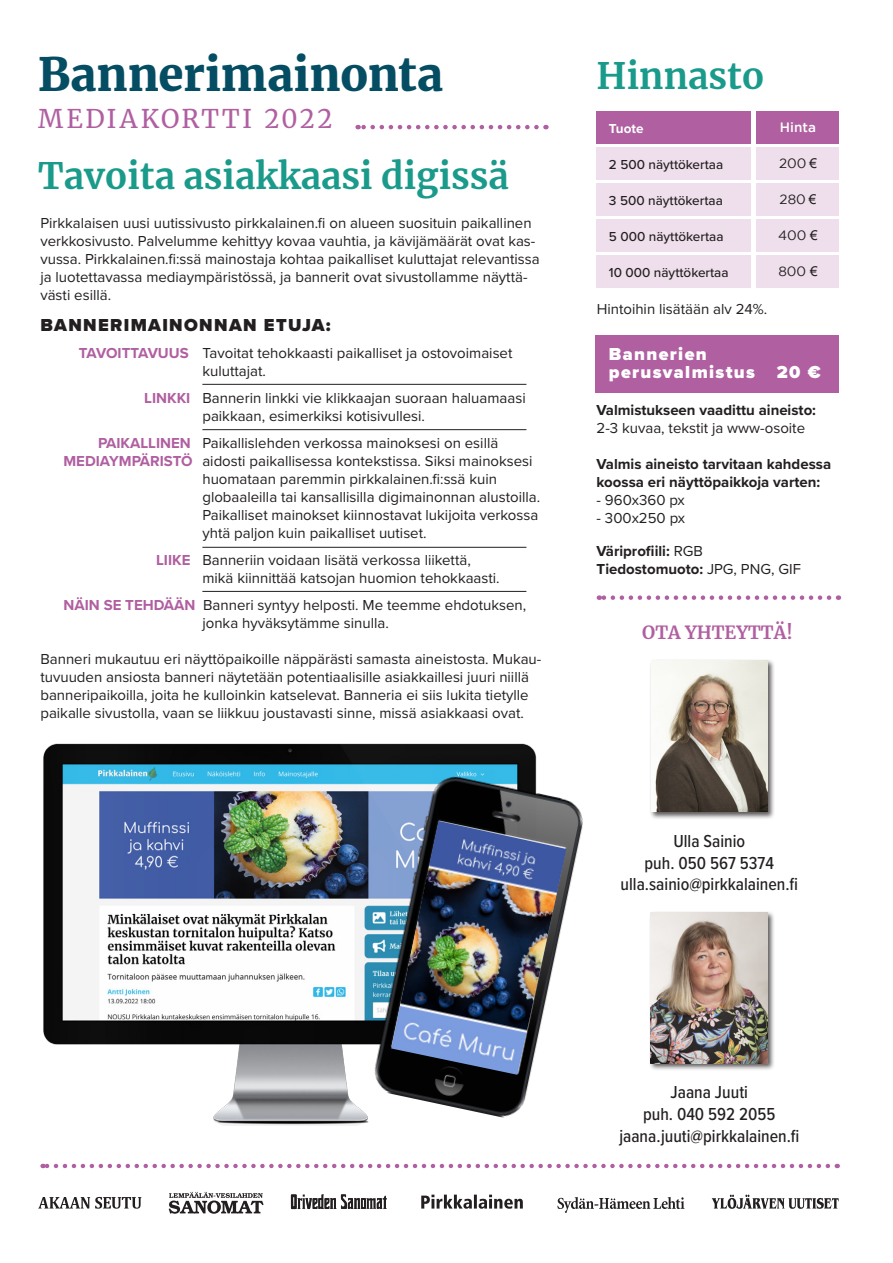
<style>
.page{position:relative;width:893px;height:1263px;background:#fff}
.page>*{position:absolute;margin:0;border:0;box-sizing:border-box;transform-origin:0 0}
.t1{font:900 45.45px "Merriweather";letter-spacing:-.005em;color:#054d63}
.t2{font:700 36px "Merriweather";color:#1a9a8b}
.t3{font:25.5px "Merriweather";letter-spacing:.09em;color:#b05fa1}
.t4{font:500 18px/21.6px "Proxima Nova Cond";color:#231f20;text-align:center}
.t5{font:900 18px/18px "Proxima Nova";letter-spacing:.075em;color:#fff}
.t6{font:900 18px "Proxima Nova";letter-spacing:.075em;color:#231f20}
.t7{font:700 18px "Merriweather";color:#b05fa1}
.t8{font:15px/18px "Proxima Nova";color:#231f20}
.t9{font:700 15px/18px "Proxima Nova";color:#231f20}
.t10{font:500 13.5px "Proxima Nova";color:#231f20}
.t11{font:13.5px "Gotham";color:#231f20}
.t12{font:700 13.5px "Proxima Nova";color:#fff}
.t13{font:500 13.5px "Gotham";color:#fff}
.s1{font-weight:700;color:#b05fa1}
.s2{font-family:"Arial"}
.s3{font-weight:400}
</style>
<div class="page">
<svg style="left:358px;top:125px;width:178px;height:4px"></svg>
<svg style="left:43px;top:1164px;width:785px;height:4px"></svg>
<img style="left:43px;top:743px;width:494px;height:382px">
<img style="left:365px;top:771px;width:218px;height:351px">
<img style="left:391px;top:821px;width:175px;height:254px">
<hr style="left:202px;top:384px;width:324px;height:1px;background:#231f20">
<hr style="left:202px;top:429px;width:324px;height:1px;background:#231f20">
<hr style="left:202px;top:547px;width:324px;height:1px;background:#231f20">
<hr style="left:202px;top:591px;width:324px;height:1px;background:#231f20">
<div style="left:757px;top:111px;width:82px;height:32px;background:#b05fa1"></div>
<div style="left:597px;top:111px;width:154px;height:32px;background:#b05fa1"></div>
<div style="left:597px;top:147px;width:154px;height:32px;background:#efdfec"></div>
<div style="left:757px;top:147px;width:82px;height:32px;background:#efdfec"></div>
<div style="left:597px;top:183px;width:154px;height:32px;background:#efdfec"></div>
<div style="left:757px;top:183px;width:82px;height:32px;background:#efdfec"></div>
<div style="left:597px;top:219px;width:154px;height:32px;background:#efdfec"></div>
<div style="left:757px;top:219px;width:82px;height:32px;background:#efdfec"></div>
<div style="left:757px;top:255px;width:82px;height:32px;background:#efdfec"></div>
<div style="left:597px;top:255px;width:154px;height:32px;background:#efdfec"></div>
<div style="left:595px;top:336px;width:243px;height:57px;background:#b05fa1"></div>
<svg style="left:557px;top:1197px;width:127px;height:16px"></svg>
<svg style="left:291px;top:1194px;width:96px;height:15px"></svg>
<svg style="left:712px;top:1194px;width:127px;height:15px"></svg>
<svg style="left:38px;top:1197px;width:103px;height:12px"></svg>
<svg style="left:169px;top:1192px;width:95px;height:22px"></svg>
<svg style="left:421px;top:1194px;width:102px;height:15px"></svg>
<svg style="left:599px;top:595px;width:230px;height:5px"></svg>
<div style="left:650px;top:659px;width:126px;height:161px;background:#231f20;opacity:.75"></div>
<img style="left:651px;top:661px;width:117px;height:151px">
<div style="left:649px;top:910px;width:126px;height:161px;background:#231f20;opacity:.75"></div>
<img style="left:651px;top:912px;width:117px;height:151px">
<h1 class="t1" style="left:38px;top:43px;width:406px">Bannerimainonta</h1>
<h3 class="t3" style="left:38px;top:101px;width:296px">MEDIAKORTTI 2022</h3>
<h2 class="t2" style="left:38px;top:151px;width:472px">Tavoita asiakkaasi digissä</h2>
<p class="t8" style="left:40px;top:214px;width:501px">Pirkkalaisen uusi uutissivusto pirkkalainen.fi on alueen suosituin paikallinen verkkosivusto. Palvelumme kehittyy kovaa vauhtia, ja kävijämäärät ovat kas&shy;vussa. Pirkkalainen.fi:ssä mainostaja kohtaa paikalliset kuluttajat relevantissa ja luotettavassa mediaympäristössä, ja bannerit ovat sivustollamme näyttä&shy;västi esillä.</p>
<p class="t6" style="left:40px;top:311px;width:292px">BANNERIMAINONNAN ETUJA:</p>
<p class="t8" style="left:202px;top:343px;width:312px;text-indent:-124px"><span class="s1">TAVOITTAVUUS</span> Tavoitat tehokkaasti paikalliset ja ostovoimaiset kuluttajat.</p>
<p class="t8" style="left:202px;top:388px;width:325px;text-indent:-58px"><span class="s1">LINKKI</span> Bannerin linkki vie klikkaajan suoraan haluamaasi paikkaan, esimerkiksi kotisivullesi.</p>
<p class="t8" style="left:98px;top:433px;width:402px"><span class="s1">PAIKALLINEN</span> Paikallislehden verkossa mainoksesi on esillä</p>
<p class="t8" style="left:63px;top:451px;width:471px"><span class="s1">MEDIAYMPÄRISTÖ</span> aidosti paikallisessa kontekstissa. Siksi mainoksesi</p>
<p class="t8" style="left:202px;top:469px;width:296px">huomataan paremmin pirkkalainen.fi:ssä kuin</p>
<p class="t8" style="left:202px;top:487px;width:339px">globaaleilla tai kansallisilla digimainonnan alustoilla.</p>
<p class="t8" style="left:202px;top:505px;width:337px">Paikalliset mainokset kiinnostavat lukijoita verkossa</p>
<p class="t8" style="left:202px;top:523px;width:226px">yhtä paljon kuin paikalliset uutiset.</p>
<p class="t8" style="left:202px;top:550px;width:299px;text-indent:-46px"><span class="s1">LIIKE</span> Banneriin voidaan lisätä verkossa liikettä, mikä kiinnittää katsojan huomion tehokkaasti.</p>
<p class="t8" style="left:64px;top:595px;width:464px;text-align:center"><span class="s1">NÄIN SE TEHDÄÄN</span> Banneri syntyy helposti. Me teemme ehdotuksen, jonka hyväksytämme sinulla.</p>
<p class="t8" style="left:40px;top:649px;width:502px">Banneri mukautuu eri näyttöpaikoille nä ppä rästi samasta aineistosta. Mukau&shy;tuvuuden ansiosta banneri näytetää n potentiaalisille asiakkaillesi juuri niillä banneripaikoilla, joita he kulloinkin katselevat. Banneria ei siis lukita tietylle paikalle sivustolla, vaan se liikkuu joustavasti sinne, missä asiakkaasi ovat.</p>
<h2 class="t2" style="left:597px;top:51px;width:169px">Hinnasto</h2>
<p class="t12" style="left:609px;top:118px;width:36px">Tuote</p>
<p class="t10" style="left:609px;top:154px;width:116px">2 500 näyttökertaa</p>
<p class="t10" style="left:609px;top:190px;width:115px">3 500 näyttökertaa</p>
<p class="t10" style="left:609px;top:226px;width:116px">5 000 näyttökertaa</p>
<p class="t10" style="left:609px;top:262px;width:121px">10 000 näyttökertaa</p>
<p class="t13" style="left:780px;top:120px;width:37px">Hinta</p>
<p class="t11" style="left:779px;top:156px;width:39px">200 <span class="s2">€</span></p>
<p class="t11" style="left:780px;top:192px;width:38px">280 <span class="s2">€</span></p>
<p class="t11" style="left:778px;top:228px;width:41px">400 <span class="s2">€</span></p>
<p class="t11" style="left:778px;top:264px;width:41px">800 <span class="s2">€</span></p>
<p class="t8" style="left:597px;top:299px;width:172px">Hintoihin lisätään alv 24%.</p>
<p class="t5" style="left:609px;top:344px;width:213px">Bannerien perusvalmistus 20 €</p>
<p class="t9" style="left:597px;top:400px;width:221px">Valmistukseen vaadittu aineisto:</p>
<p class="t8" style="left:597px;top:418px;width:210px">2-3 kuvaa, tekstit ja www-osoite</p>
<p class="t9" style="left:597px;top:454px;width:236px">Valmis aineisto tarvitaan kahdessa koossa eri näyttöpaikkoja varten:</p>
<p class="t8" style="left:597px;top:490px;width:90px">- 960x360 px</p>
<p class="t8" style="left:597px;top:508px;width:90px">- 300x250 px</p>
<p class="t9" style="left:597px;top:541px;width:206px">Väriprofiili: <span class="s3">RGB<br></span>Tiedostomuoto: <span class="s3">JPG, PNG, GIF</span></p>
<p class="t7" style="left:642px;top:620px;width:152px">OTA YHTEYTTÄ!</p>
<p class="t4" style="left:621px;top:830px;width:179px">Ulla Sainio<br>puh. 050 567 5374 ulla.sainio@pirkkalainen.fi</p>
<p class="t4" style="left:619px;top:1081px;width:181px">Jaana Juuti<br>puh. 040 592 2055 jaana.juuti@pirkkalainen.fi</p>
</div>
